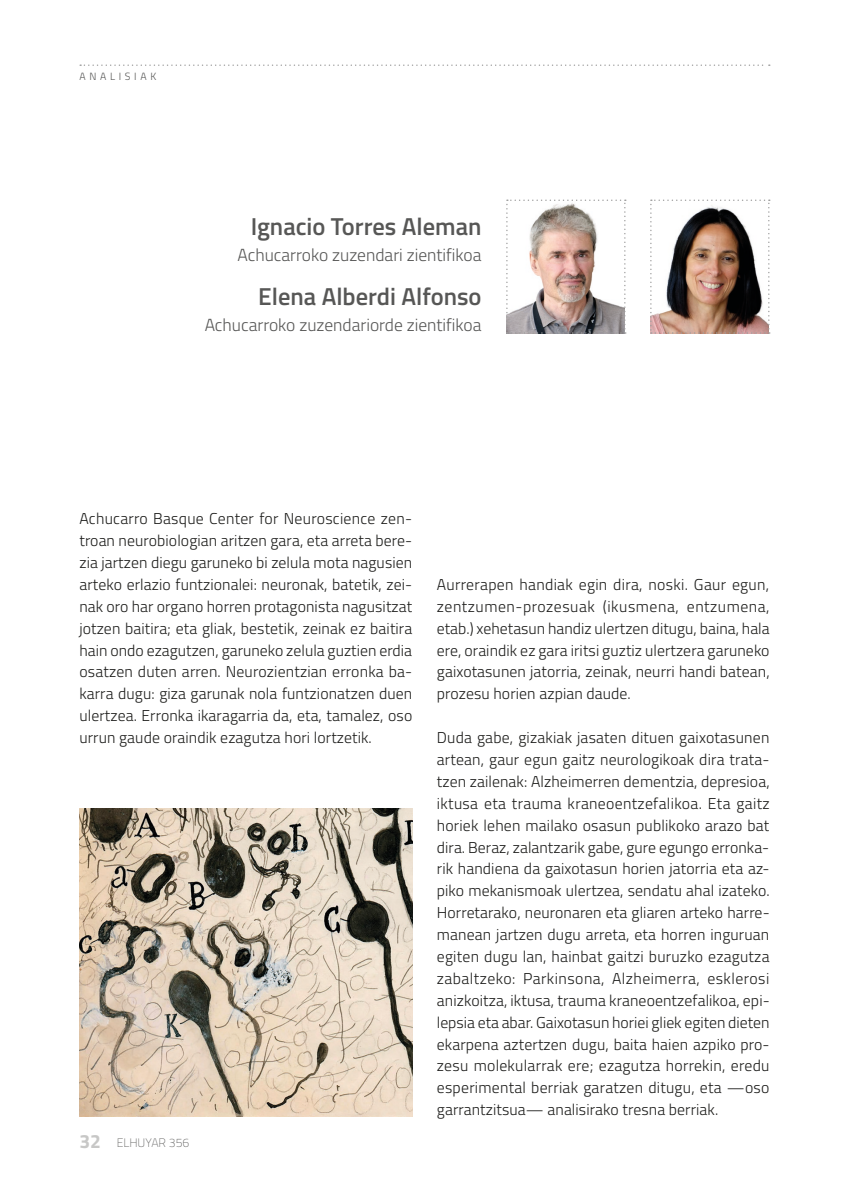
<style>
.page{position:relative;width:844px;height:1191px;background:#fff}
.page>*{position:absolute;margin:0;border:0;box-sizing:border-box;transform-origin:0 0}
.t1{font:600 24.5px "Titillium";color:#575756}
.t2{font:300 17.5px "Titillium";color:#575756}
.t3{font:300 15.75px/21.9px "Titillium";letter-spacing:.005em;color:#1d1d1b;text-align:justify}
.t4{font:100 12.25px "Titillium";color:#575756}
.t5{font:300 10.5px "Titillium";letter-spacing:.35em;color:#575756}
.s1{font-weight:700;font-size:19.25px;color:#c7c7c6}
</style>
<div class="page">
<svg style="left:80px;top:64px;width:689px;height:2px"></svg>
<img style="left:79px;top:808px;width:333px;height:308px">
<img style="left:650px;top:199px;width:119px;height:135px">
<img style="left:506px;top:199px;width:119px;height:135px">
<p class="t5" style="left:79px;top:68px;width:78px">ANALISIAK</p>
<h1 class="t1" style="left:251px;top:208px;width:232px">Ignacio Torres Aleman</h1>
<p class="t2" style="left:237px;top:242px;width:245px">Achucarroko zuzendari zientifikoa</p>
<h1 class="t1" style="left:258px;top:278px;width:225px">Elena Alberdi Alfonso</h1>
<p class="t2" style="left:205px;top:312px;width:278px">Achucarroko zuzendariorde zientifikoa</p>
<p class="t3" style="left:79px;top:507px;width:334px">Achucarro Basque Center for Neuroscience zen&shy;troan neurobiologian aritzen gara, eta arreta bere&shy;zia jartzen diegu garuneko bi zelula mota nagusien arteko erlazio funtzionalei: neuronak, batetik, zei&shy;nak oro har organo horren protagonista nagusitzat jotzen baitira; eta gliak, bestetik, zeinak ez baitira hain ondo ezagutzen, garuneko zelula guztien erdia osatzen duten arren. Neurozientzian erronka ba&shy;karra dugu: giza garunak nola funtzionatzen duen ulertzea. Erronka ikaragarria da, eta, tamalez, oso urrun gaude oraindik ezagutza hori lortzetik.</p>
<p class="t4" style="left:79px;top:1133px;width:111px"><span class="s1">32</span> ELHUYAR 356</p>
<p class="t3" style="left:437px;top:573px;width:334px">Aurrerapen handiak egin dira, noski. Gaur egun, zentzumen-prozesuak (ikusmena, entzumena, etab.) xehetasun handiz ulertzen ditugu, baina, hala ere, oraindik ez gara iritsi guztiz ulertzera garuneko gaixotasunen jatorria, zeinak, neurri handi batean, prozesu horien azpian daude.</p>
<p class="t3" style="left:437px;top:726px;width:334px">Duda gabe, gizakiak jasaten dituen gaixotasunen artean, gaur egun gaitz neurologikoak dira trata&shy;tzen zailenak: Alzheimerren dementzia, depresioa, iktusa eta trauma kraneoentzefalikoa. Eta gaitz horiek lehen mailako osasun publikoko arazo bat dira. Beraz, zalantzarik gabe, gure egungo erronka&shy;rik handiena da gaixotasun horien jatorria eta az&shy;piko mekanismoak ulertzea, sendatu ahal izateko.<br>Horretarako, neuronaren eta gliaren arteko harre&shy;manean jartzen dugu arreta, eta horren inguruan egiten dugu lan, hainbat gaitzi buruzko ezagutza zabaltzeko: Parkinsona, Alzheimerra, esklerosi anizkoitza, iktusa, trauma kraneoentzefalikoa, epi&shy;lepsia eta abar. Gaixotasun horiei gliek egiten dieten ekarpena aztertzen dugu, baita haien azpiko pro&shy;zesu molekularrak ere; ezagutza horrekin, eredu esperimental berriak garatzen ditugu, eta —oso garrantzitsua— analisirako tresna berriak.</p>
</div>
